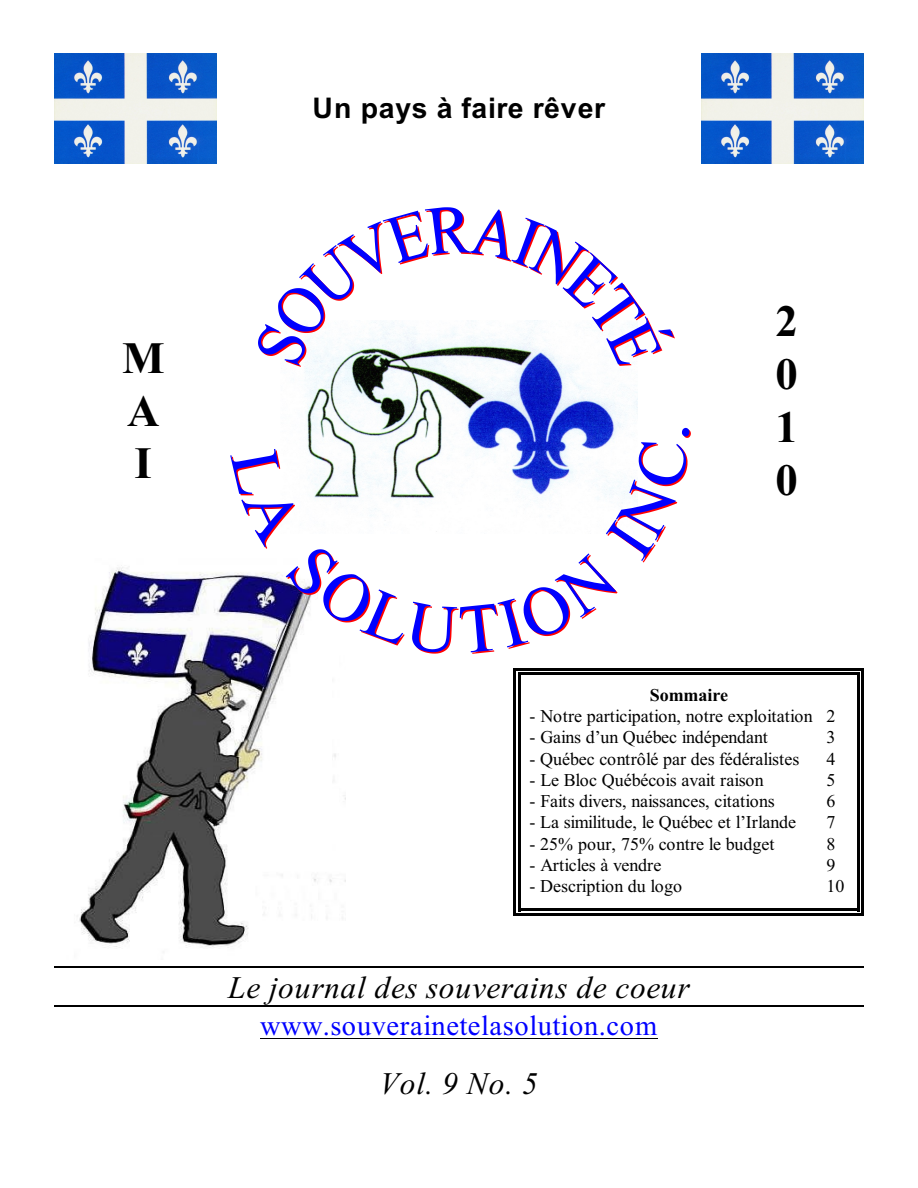
<style>
.page{position:relative;width:918px;height:1188px;background:#fff}
.page>*{position:absolute;margin:0;border:0;box-sizing:border-box;transform-origin:0 0}
.t1{font:700 44.85px/52.8px "Times New Roman";color:#000;text-align:justify}
.t2{font:italic 31.35px "Times New Roman";letter-spacing:.03em;color:#000}
.t3{font:28.5px "Times New Roman";letter-spacing:.02em;color:#00f}
.t4{font:700 28.5px "Arial";letter-spacing:.03em;color:#000}
.t5{font:18px "Times New Roman";color:#000}
.t6{font:700 18px "Times New Roman";color:#000}
</style>
<div class="page">
<img style="left:701px;top:53px;width:162px;height:111px">
<hr style="left:518px;top:672px;width:2px;height:239px;background:#000">
<hr style="left:857px;top:672px;width:3px;height:239px;background:#000">
<hr style="left:518px;top:672px;width:342px;height:3px;background:#000">
<hr style="left:518px;top:909px;width:342px;height:2px;background:#000">
<hr style="left:513px;top:668px;width:3px;height:247px;background:#000">
<hr style="left:861px;top:668px;width:3px;height:247px;background:#000">
<hr style="left:513px;top:668px;width:351px;height:3px;background:#000">
<hr style="left:513px;top:913px;width:351px;height:3px;background:#000">
<img style="left:55px;top:53px;width:162px;height:111px">
<img style="left:304px;top:367px;width:333px;height:131px">
<hr style="left:260px;top:1038px;width:398px;height:1px;background:#000">
<hr style="left:54px;top:966px;width:810px;height:2px;background:#000">
<hr style="left:54px;top:1005px;width:810px;height:2px;background:#000">
<img style="left:79px;top:567px;width:267px;height:381px">
<svg style="left:258px;top:207px;width:417px;height:160px"></svg>
<svg style="left:230px;top:449px;width:175px;height:197px"></svg>
<svg style="left:412px;top:428px;width:279px;height:226px"></svg>
<h1 class="t1" style="left:122px;top:336px;width:44px">M A I</h1>
<h3 class="t4" style="left:312px;top:97px;width:294px">Un pays à faire rêver</h3>
<h1 class="t1" style="left:775px;top:300px;width:24px">2<br>0<br>1<br>0</h1>
<p class="t6" style="left:650px;top:689px;width:80px">Sommaire</p>
<p class="t5" style="left:530px;top:710px;width:308px">- Notre participation, notre exploitation 2</p>
<p class="t5" style="left:530px;top:731px;width:240px">- Gains d’un Québec indépendant</p>
<p class="t5" style="left:827px;top:731px;width:10px">3</p>
<p class="t5" style="left:530px;top:752px;width:271px">- Québec contrôlé par des fédéralistes</p>
<p class="t5" style="left:827px;top:752px;width:10px">4</p>
<p class="t5" style="left:530px;top:773px;width:236px">- Le Bloc Québécois avait raison</p>
<p class="t5" style="left:827px;top:773px;width:10px">5</p>
<p class="t5" style="left:530px;top:795px;width:247px">- Faits divers, naissances, citations</p>
<p class="t5" style="left:827px;top:795px;width:10px">6</p>
<p class="t5" style="left:530px;top:816px;width:268px">- La similitude, le Québec et l’Irlande</p>
<p class="t5" style="left:827px;top:816px;width:10px">7</p>
<p class="t5" style="left:530px;top:837px;width:246px">- 25% pour, 75% contre le budget</p>
<p class="t5" style="left:827px;top:837px;width:10px">8</p>
<p class="t5" style="left:530px;top:858px;width:133px">- Articles à vendre</p>
<p class="t5" style="left:826px;top:858px;width:10px">9</p>
<p class="t5" style="left:530px;top:880px;width:154px">- Description du logo</p>
<p class="t5" style="left:827px;top:880px;width:19px">10</p>
<h2 class="t2" style="left:228px;top:977px;width:463px">Le journal des souverains de coeur</h2>
<h3 class="t3" style="left:260px;top:1016px;width:398px">www.souverainetelasolution.com</h3>
<h2 class="t2" style="left:380px;top:1072px;width:159px">Vol. 9 No. 5</h2>
</div>
